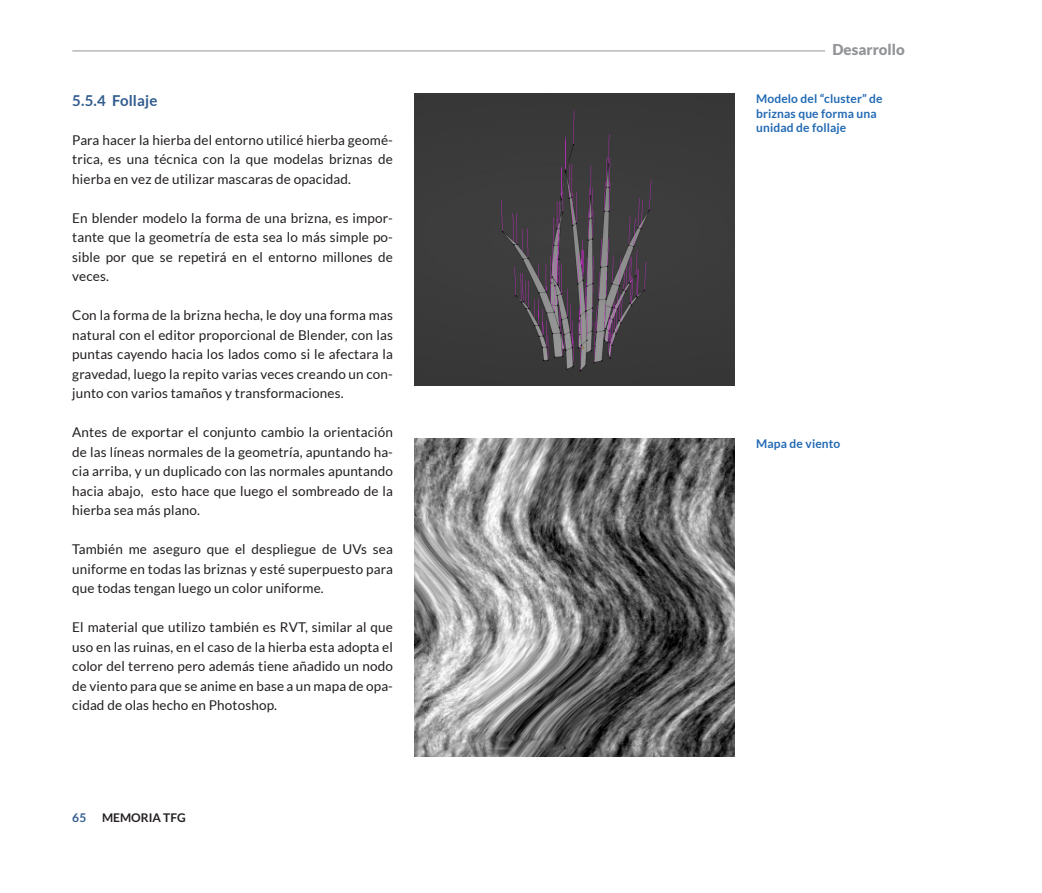
<style>
.page{position:relative;width:1042px;height:893px;background:#fff}
.page>*{position:absolute;margin:0;border:0;box-sizing:border-box;transform-origin:0 0}
.Cuerpo_General{font:700 15px "Lato";letter-spacing:.01em;color:#315c8e}
.t1{font:900 15px "Lato";color:#939598}
.Cuerpo_General-2{font:13.5px/19.5px "Lato";letter-spacing:.01em;color:#231f20;text-align:justify}
.notas{font:700 12px/14.4px "Lato";letter-spacing:.01em;color:#226ab4}
.t2{font:700 12px "Lato";color:#231f20}
.t3{font:700 12px "Lato";color:#315c8e}
</style>
<div class="page">
<hr style="left:72px;top:51px;width:753px;height:1px;background:#939598">
<img style="left:414px;top:439px;width:321px;height:318px">
<img style="left:414px;top:94px;width:321px;height:291px">
<p class="Cuerpo_General" style="left:72px;top:92px;width:87px">5.5.4 Follaje</p>
<p class="Cuerpo_General-2" style="left:72px;top:130px;width:322px">Para hacer la hierba del entorno utilicé hierba geomé&shy;trica, es una técnica con la que modelas briznas de hierba en vez de utilizar mascaras de opacidad.</p>
<p class="Cuerpo_General-2" style="left:72px;top:208px;width:322px">En blender modelo la forma de una brizna, es impor&shy;tante que la geometría de esta sea lo más simple po&shy;sible por que se repetirá en el entorno millones de veces.</p>
<p class="Cuerpo_General-2" style="left:72px;top:305px;width:322px">Con la forma de la brizna hecha, le doy una forma mas natural con el editor proporcional de Blender, con las puntas cayendo hacia los lados como si le afectara la gravedad, luego la repito varias veces creando un con&shy;junto con varios tamaños y transformaciones.</p>
<p class="Cuerpo_General-2" style="left:72px;top:422px;width:322px">Antes de exportar el conjunto cambio la orientación de las líneas normales de la geometría, apuntando ha&shy;cia arriba, y un duplicado con las normales apuntando hacia abajo, esto hace que luego el sombreado de la hierba sea más plano.</p>
<p class="Cuerpo_General-2" style="left:72px;top:539px;width:322px">También me aseguro que el despliegue de UVs sea uniforme en todas las briznas y esté superpuesto para que todas tengan luego un color uniforme.</p>
<p class="Cuerpo_General-2" style="left:72px;top:617px;width:322px">El material que utilizo también es RVT, similar al que uso en las ruinas, en el caso de la hierba esta adopta el color del terreno pero además tiene añadido un nodo de viento para que se anime en base a un mapa de opa&shy;cidad de olas hecho en Photoshop.</p>
<p class="t3" style="left:72px;top:811px;width:16px">65</p>
<p class="t2" style="left:102px;top:811px;width:85px">MEMORIA TFG</p>
<p class="t1" style="left:832px;top:40px;width:74px">Desarrollo</p>
<p class="notas" style="left:756px;top:91px;width:128px">Modelo del “cluster” de briznas que forma una unidad de follaje</p>
<p class="notas" style="left:756px;top:437px;width:86px">Mapa de viento</p>
</div>
